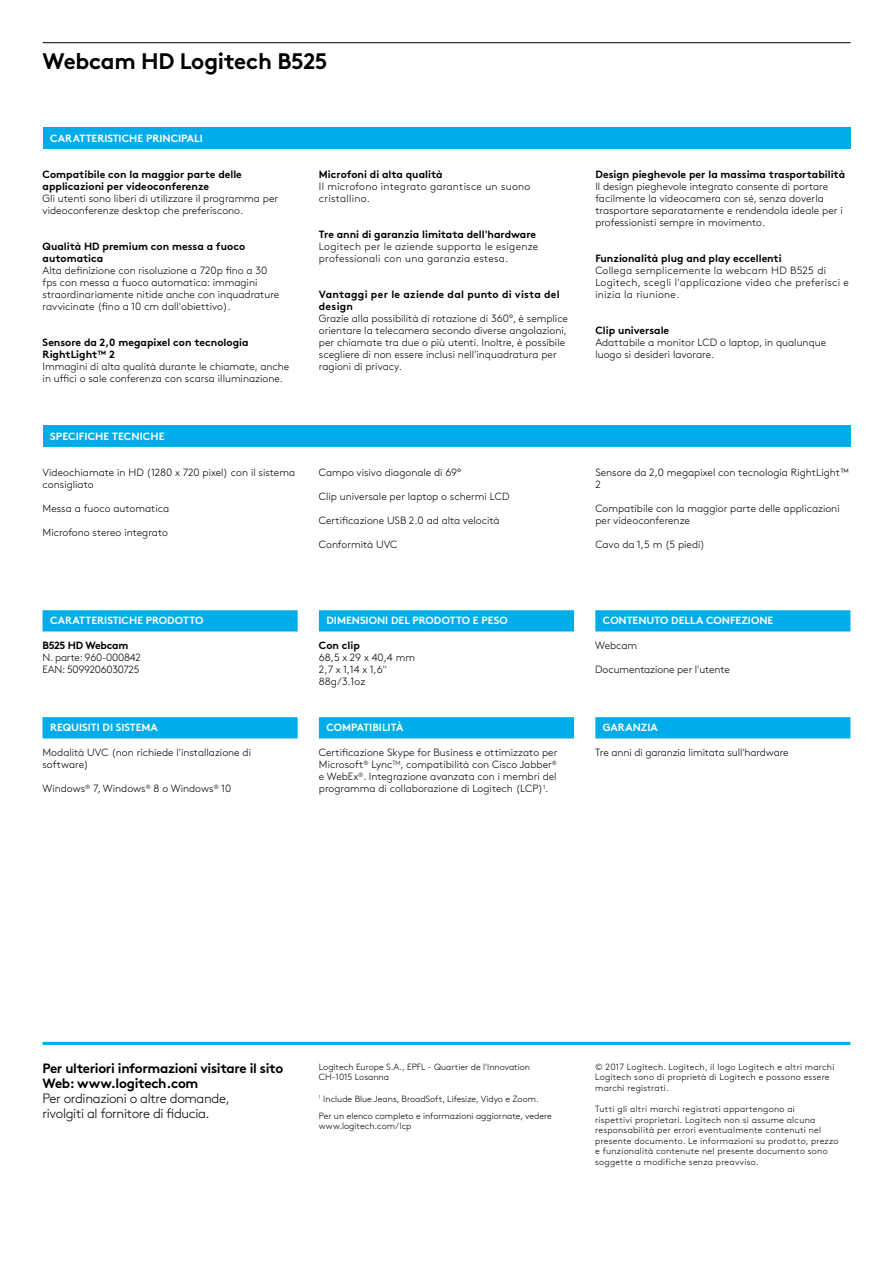
<style>
.page{position:relative;width:893px;height:1263px;background:#fff}
.page>*{position:absolute;margin:0;border:0;box-sizing:border-box;transform-origin:0 0}
.t1{font:700 22.5px "Brown Pro";letter-spacing:-.015em;color:#000}
.t2{font:700 13.5px/15px "Brown Pro";letter-spacing:-.025em;color:#000}
.t3{font:300 13.5px/15px "Brown Pro";letter-spacing:-.025em;color:#000}
.t4{font:300 10.5px/12px "Brown Pro";color:#000}
.t5{font:700 10.5px/12px "Brown Pro";color:#000}
.t6{font:300 10.5px/12px "Brown Pro";letter-spacing:.025em;color:#000}
.t7{font:700 10.5px "Brown Pro";color:#fff}
.t8{font:700 10.5px/12px "Brown Pro";letter-spacing:.025em;color:#000}
.t9{font:300 10.5px/12px "Brown Pro";letter-spacing:-.025em;color:#000}
.t10{font:700 10.5px "Brown Pro";letter-spacing:-.025em;color:#000}
.t11{font:300 9px/10.5px "Brown Pro";letter-spacing:.025em;color:#000}
.t12{font:300 9px/10.5px "Brown Pro";color:#000}
</style>
<div class="page">
<hr style="left:43px;top:42px;width:808px;height:1px;background:#000">
<hr style="left:43px;top:1042px;width:807px;height:3px;background:#00ade9">
<div style="left:43px;top:610px;width:255px;height:21px;background:#00ade9"></div>
<div style="left:43px;top:717px;width:255px;height:21px;background:#00ade9"></div>
<div style="left:595px;top:610px;width:255px;height:21px;background:#00ade9"></div>
<div style="left:595px;top:717px;width:255px;height:21px;background:#00ade9"></div>
<div style="left:319px;top:717px;width:255px;height:21px;background:#00ade9"></div>
<div style="left:319px;top:610px;width:255px;height:21px;background:#00ade9"></div>
<div style="left:43px;top:128px;width:807px;height:21px;background:#00ade9"></div>
<div style="left:43px;top:425px;width:807px;height:21px;background:#00ade9"></div>
<h1 class="t1" style="left:43px;top:42px;width:286px">Webcam HD Logitech B525</h1>
<p class="t7" style="left:50px;top:130px;width:154px">CARATTERISTICHE PRINCIPALI</p>
<p class="t5" style="left:43px;top:167px;width:201px">Compatibile con la maggior parte delle applicazioni per videoconferenze</p>
<p class="t4" style="left:43px;top:192px;width:237px">Gli utenti sono liberi di utilizzare il programma per videoconferenze desktop che preferiscono.</p>
<p class="t5" style="left:43px;top:239px;width:204px">Qualità HD premium con messa a fuoco automatica</p>
<p class="t4" style="left:43px;top:264px;width:238px">Alta definizione con risoluzione a 720p fino a 30 fps con messa a fuoco automatica: immagini straordinariamente nitide anche con inquadrature ravvicinate (fino a 10 cm dall'obiettivo).</p>
<p class="t5" style="left:43px;top:335px;width:207px">Sensore da 2,0 megapixel con tecnologia<br>RightLight™ 2</p>
<p class="t4" style="left:43px;top:360px;width:248px">Immagini di alta qualità durante le chiamate, anche in uffici o sale conferenza con scarsa illuminazione.</p>
<p class="t7" style="left:50px;top:428px;width:116px">SPECIFICHE TECNICHE</p>
<p class="t4" style="left:43px;top:465px;width:254px">Videochiamate in HD (1280 x 720 pixel) con il sistema consigliato</p>
<p class="t4" style="left:43px;top:501px;width:128px">Messa a fuoco automatica</p>
<p class="t4" style="left:43px;top:525px;width:127px">Microfono stereo integrato</p>
<p class="t5" style="left:319px;top:167px;width:125px">Microfoni di alta qualità</p>
<p class="t6" style="left:319px;top:180px;width:213px">Il microfono integrato garantisce un suono cristallino.</p>
<p class="t5" style="left:319px;top:227px;width:219px">Tre anni di garanzia limitata dell'hardware</p>
<p class="t6" style="left:319px;top:240px;width:221px">Logitech per le aziende supporta le esigenze professionali con una garanzia estesa.</p>
<p class="t8" style="left:319px;top:287px;width:242px">Vantaggi per le aziende dal punto di vista del design</p>
<p class="t4" style="left:319px;top:312px;width:251px">Grazie alla possibilità di rotazione di 360°, è semplice orientare la telecamera secondo diverse angolazioni, per chiamate tra due o più utenti. Inoltre, è possibile scegliere di non essere inclusi nell'inquadratura per ragioni di privacy.</p>
<p class="t4" style="left:319px;top:465px;width:144px">Campo visivo diagonale di 69°</p>
<p class="t4" style="left:319px;top:489px;width:192px">Clip universale per laptop o schermi LCD</p>
<p class="t4" style="left:319px;top:513px;width:182px">Certificazione USB 2.0 ad alta velocità</p>
<p class="t4" style="left:319px;top:537px;width:80px">Conformità UVC</p>
<p class="t7" style="left:50px;top:612px;width:155px">CARATTERISTICHE PRODOTTO</p>
<p class="t10" style="left:43px;top:637px;width:87px">B525 HD Webcam</p>
<p class="t9" style="left:43px;top:651px;width:100px">N. parte: 960-000842<br>EAN: 5099206030725</p>
<p class="t7" style="left:50px;top:719px;width:109px">REQUISITI DI SISTEMA</p>
<p class="t4" style="left:43px;top:746px;width:210px">Modalità UVC (non richiede l'installazione di software)</p>
<p class="t4" style="left:43px;top:782px;width:190px">Windows<sup>®</sup> 7, Windows<sup>®</sup> 8 o Windows<sup>®</sup> 10</p>
<p class="t7" style="left:326px;top:612px;width:183px">DIMENSIONI DEL PRODOTTO E PESO</p>
<p class="t5" style="left:319px;top:638px;width:43px">Con clip</p>
<p class="t4" style="left:319px;top:651px;width:98px">68,5 x 29 x 40,4 mm<br>2,7 x 1,14 x 1,6"<br>88g/3.1oz</p>
<p class="t7" style="left:326px;top:719px;width:78px">COMPATIBILITÀ</p>
<p class="t4" style="left:319px;top:746px;width:240px;text-align:justify">Certificazione Skype for Business e ottimizzato per Microsoft<sup>®</sup> Lync<sup>TM</sup>, compatibilità con Cisco Jabber<sup>® </sup>e WebEx<sup>®</sup>. Integrazione avanzata con i membri del programma di collaborazione di Logitech (LCP)<sup>1</sup>.</p>
<p class="t5" style="left:595px;top:167px;width:251px">Design pieghevole per la massima trasportabilità</p>
<p class="t4" style="left:595px;top:180px;width:249px">Il design pieghevole integrato consente di portare facilmente la videocamera con sé, senza doverla trasportare separatamente e rendendola ideale per i professionisti sempre in movimento.</p>
<p class="t5" style="left:595px;top:251px;width:188px">Funzionalità plug and play eccellenti</p>
<p class="t6" style="left:595px;top:264px;width:255px">Collega semplicemente la webcam HD B525 di<br>Logitech, scegli l'applicazione video che preferisci e inizia la riunione.</p>
<p class="t5" style="left:595px;top:323px;width:75px">Clip universale</p>
<p class="t4" style="left:595px;top:336px;width:232px">Adattabile a monitor LCD o laptop, in qualunque luogo si desideri lavorare.</p>
<p class="t4" style="left:595px;top:465px;width:255px">Sensore da 2,0 megapixel con tecnologia RightLight™<br>2</p>
<p class="t4" style="left:595px;top:501px;width:246px">Compatibile con la maggior parte delle applicazioni per videoconferenze</p>
<p class="t4" style="left:595px;top:537px;width:111px">Cavo da 1,5 m (5 piedi)</p>
<p class="t7" style="left:603px;top:612px;width:172px">CONTENUTO DELLA CONFEZIONE</p>
<p class="t4" style="left:595px;top:639px;width:43px">Webcam</p>
<p class="t4" style="left:595px;top:663px;width:136px">Documentazione per l'utente</p>
<p class="t7" style="left:603px;top:719px;width:56px">GARANZIA</p>
<p class="t4" style="left:595px;top:746px;width:195px">Tre anni di garanzia limitata sull'hardware</p>
<p class="t2" style="left:43px;top:1059px;width:242px">Per ulteriori informazioni visitare il sito<br>Web: www.logitech.com</p>
<p class="t3" style="left:43px;top:1090px;width:189px">Per ordinazioni o altre domande, rivolgiti al fornitore di fiducia.</p>
<p class="t12" style="left:319px;top:1061px;width:213px">Logitech Europe S.A., EPFL - Quartier de l'Innovation<br>CH-1015 Losanna</p>
<p class="t12" style="left:319px;top:1089px;width:234px;line-height:17.2px"><sup>1</sup> Include Blue Jeans, BroadSoft, Lifesize, Vidyo e Zoom.<br>Per un elenco completo e informazioni aggiornate, vedere</p>
<p class="t12" style="left:319px;top:1120px;width:94px">www.logitech.com/lcp</p>
<p class="t11" style="left:595px;top:1061px;width:241px">© 2017 Logitech. Logitech, il logo Logitech e altri marchi<br>Logitech sono di proprietà di Logitech e possono essere marchi registrati.</p>
<p class="t11" style="left:595px;top:1103px;width:245px">Tutti gli altri marchi registrati appartengono ai<br>rispettivi proprietari. Logitech non si assume alcuna responsabilità per errori eventualmente contenuti nel presente documento. Le informazioni su prodotto, prezzo e funzionalità contenute nel presente documento sono soggette a modifiche senza preavviso.</p>
</div>
